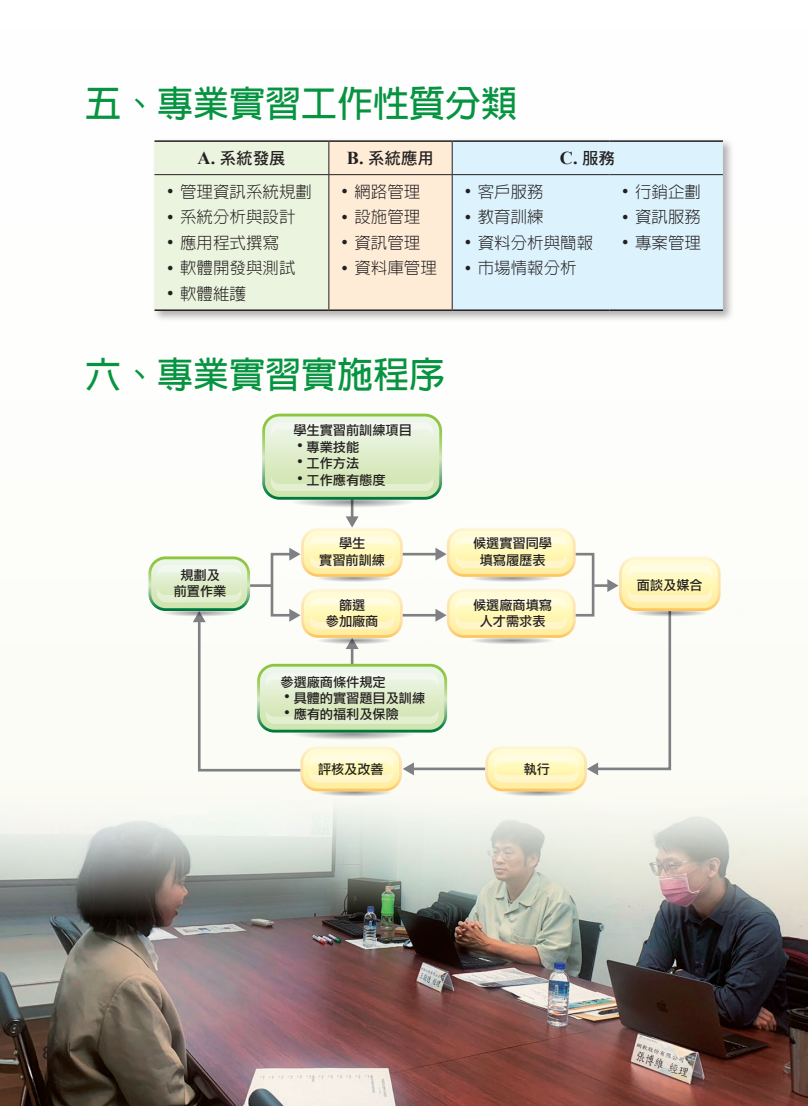
<style>
.page{position:relative;width:808px;height:1106px;background:#fff}
.page>*{position:absolute;margin:0;border:0;box-sizing:border-box;transform-origin:0 0}
.t1{font:700 36px "AR Hei B5";color:#079441}
.t2{font:700 18.15px "Times New Roman";color:#231f20}
.t3{font:500 18px "Helvetica Neue LT Std";color:#231f20}
.t4{font:300 16.5px "AR Hei B5";color:#231f20}
.t5{font:16.5px "DF Hei Std W7";color:#231f20}
.t6{font:13.2px/16.5px "DF Li Hei Md HK BF";color:#231f20;text-align:center}
.s1{font-family:"Times New Roman";font-weight:700;font-size:18.15px}
.s2{font-family:"DF Hei Std W7";font-weight:400;font-size:16.5px}
.s3{font-family:"Times New Roman";font-weight:400;font-size:18.15px}
.s4{font-weight:100}
</style>
<div class="page">
<img style="left:0;top:787px;width:808px;height:319px">
<div style="left:152px;top:137px;width:583px;height:186px;background:#231f20;opacity:.35"></div>
<svg style="left:154px;top:142px;width:298px;height:167px;background:#f1efda"></svg>
<div style="left:453px;top:142px;width:270px;height:167px;background:#dcf2fc"></div>
<hr style="left:154px;top:140px;width:175px;height:2px;background:#231f20">
<hr style="left:329px;top:140px;width:123px;height:2px;background:#231f20">
<hr style="left:452px;top:140px;width:157px;height:2px;background:#231f20">
<hr style="left:609px;top:140px;width:114px;height:2px;background:#231f20">
<hr style="left:154px;top:309px;width:175px;height:2px;background:#231f20">
<hr style="left:329px;top:309px;width:123px;height:2px;background:#231f20">
<hr style="left:452px;top:309px;width:157px;height:2px;background:#231f20">
<hr style="left:609px;top:309px;width:114px;height:2px;background:#231f20">
<hr style="left:328px;top:142px;width:1px;height:32px;background:#231f20">
<hr style="left:452px;top:142px;width:1px;height:32px;background:#231f20">
<hr style="left:154px;top:174px;width:175px;height:1px;background:#231f20">
<hr style="left:329px;top:174px;width:123px;height:1px;background:#231f20">
<hr style="left:328px;top:175px;width:1px;height:134px;background:#231f20">
<hr style="left:452px;top:174px;width:157px;height:1px;background:#231f20">
<hr style="left:452px;top:175px;width:1px;height:134px;background:#231f20">
<hr style="left:609px;top:174px;width:114px;height:1px;background:#231f20">
<svg style="left:125px;top:413px;width:619px;height:386px"></svg>
<h1 class="t1" style="left:85px;top:85px;width:433px">五、專業實習工作性質分類</h1>
<p class="t5" style="left:198px;top:149px;width:90px"><span class="s1">A.</span> 系統發展</p>
<p class="t5" style="left:347px;top:149px;width:89px"><span class="s1">B.</span> 系統應用</p>
<h2 class="t2" style="left:560px;top:144px;width:57px">C. <span class="s2">服務</span></h2>
<p class="t4" style="left:167px;top:183px;width:146px"><span class="s3">•</span> 管理資訊系統規劃</p>
<p class="t4" style="left:167px;top:209px;width:130px"><span class="s3">•</span> 系統分析與設計</p>
<p class="t4" style="left:167px;top:234px;width:113px"><span class="s3">•</span> 應用程式撰寫</p>
<p class="t4" style="left:167px;top:260px;width:130px"><span class="s3">•</span> 軟體開發與測試</p>
<p class="t4" style="left:167px;top:285px;width:80px"><span class="s3">•</span> 軟體維護</p>
<p class="t4" style="left:342px;top:183px;width:80px"><span class="s3">•</span> 網路管理</p>
<p class="t4" style="left:342px;top:209px;width:80px"><span class="s3">•</span> 設施管理</p>
<p class="t4" style="left:342px;top:234px;width:80px"><span class="s3">•</span> 資訊管理</p>
<p class="t4" style="left:342px;top:260px;width:97px"><span class="s3">•</span> 資料庫管理</p>
<p class="t4" style="left:465px;top:183px;width:80px"><span class="s3">•</span> 客戶服務</p>
<p class="t4" style="left:465px;top:209px;width:80px"><span class="s3">•</span> 教育訓練</p>
<p class="t4" style="left:465px;top:234px;width:130px"><span class="s3">•</span> 資料分析與簡報</p>
<p class="t4" style="left:465px;top:260px;width:113px"><span class="s3">•</span> 市場情報分析</p>
<p class="t4" style="left:622px;top:183px;width:80px"><span class="s3">•</span> 行銷企劃</p>
<p class="t4" style="left:622px;top:209px;width:80px"><span class="s3">•</span> 資訊服務</p>
<p class="t4" style="left:622px;top:234px;width:80px"><span class="s3">•</span> 專案管理</p>
<h1 class="t1" style="left:85px;top:356px;width:361px">六、專業實習實施程序</h1>
<p class="t6" style="left:293px;top:423px;width:120px;text-align:left">學生實習前訓練項目˙專業技能<br>˙工作方法<br>˙工作應有態度</p>
<p class="t6" style="left:174px;top:567px;width:54px">規劃及前置作業</p>
<p class="t6" style="left:319px;top:535px;width:67px">學生<br>實習前訓練</p>
<p class="t6" style="left:326px;top:597px;width:54px">篩選<br>參加廠商</p>
<p class="t6" style="left:280px;top:673px;width:146px;text-align:left">參選廠商條件規定<br>˙具體的實習題目及訓練˙應有的福利及保險</p>
<p class="t6" style="left:473px;top:535px;width:80px">候選實習同學填寫履歷表</p>
<p class="t6" style="left:473px;top:597px;width:80px">候選廠商填寫人才需求表</p>
<p class="t6" style="left:318px;top:761px;width:67px">評核及改善</p>
<p class="t6" style="left:524px;top:761px;width:28px">執行</p>
<p class="t6" style="left:637px;top:577px;width:67px">面談及媒合</p>
<h3 class="t3" style="left:43px;top:1041px;width:31px">8 <span class="s4">|</span></h3>
</div>
